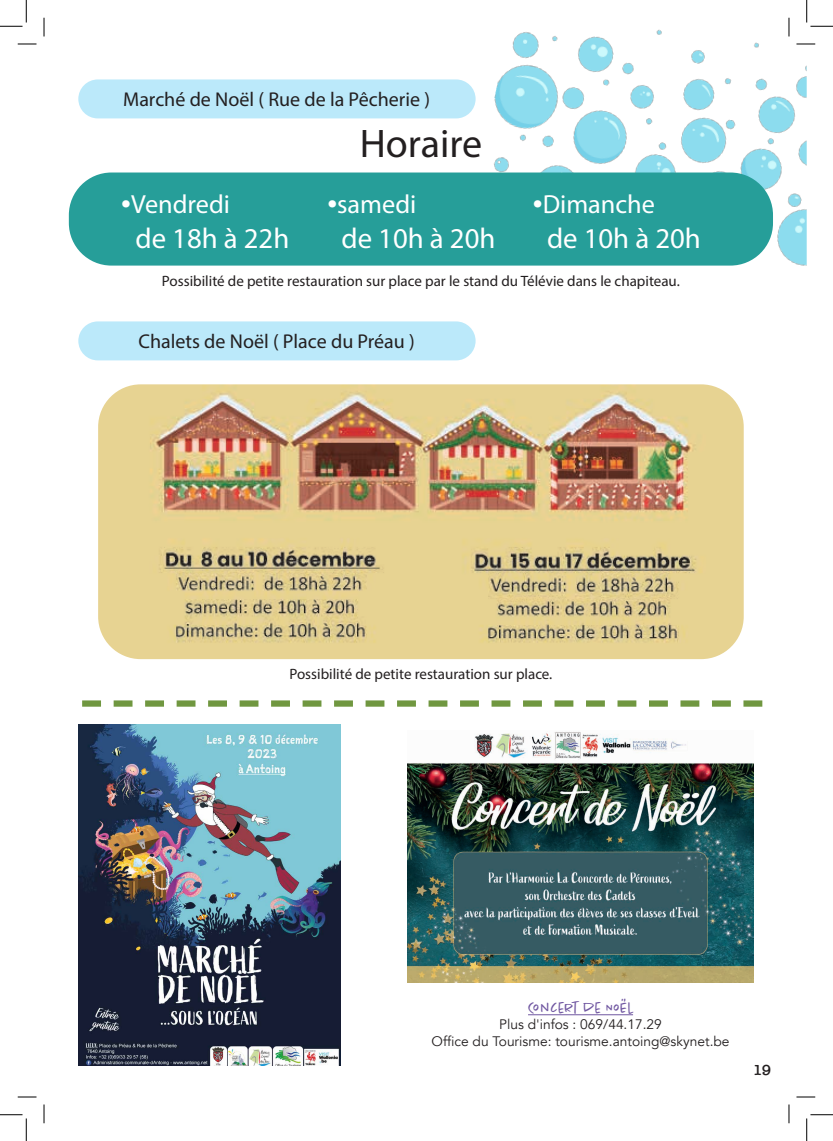
<style>
.page{position:relative;width:833px;height:1141px;background:#fff}
.page>*{position:absolute;margin:0;border:0;box-sizing:border-box;transform-origin:0 0}
.t1{font:40px "Myriad Pro";color:#231f20}
.t2{font:28.75px "Myriad Pro";color:#fff}
.t3{font:26.25px "Myriad Pro";color:#fff}
.t4{font:20px "Myriad Pro";color:#231f20}
.t5{font:15px "Myriad Pro";color:#231f20}
.t6{font:300 15px "Chantal";color:#7057a1}
.t7{font:600 15px "American Typewriter";color:#231f20}
.t8{font:13.75px "Avenir";color:#231f20}
.s1{font-size:35px}
</style>
<div class="page">
<img style="left:470px;top:29px;width:336px;height:237px">
<div style="left:78px;top:79px;width:397px;height:39px;background:#bbe9fa;border-radius:19px"></div>
<div style="left:69px;top:172px;width:703px;height:93px;background:#269e99;border-radius:43px"></div>
<div style="left:78px;top:321px;width:397px;height:39px;background:#bbe9fa;border-radius:19px"></div>
<img style="left:98px;top:384px;width:645px;height:275px">
<img style="left:78px;top:724px;width:262px;height:341px">
<img style="left:407px;top:732px;width:346px;height:250px">
<hr style="left:527px;top:1014px;width:105px;height:1px;background:#7057a1">
<svg style="left:82px;top:700px;width:679px;height:6px"></svg>
<svg style="left:18px;top:43px;width:18px;height:1px"></svg>
<svg style="left:796px;top:42px;width:18px;height:4px"></svg>
<svg style="left:43px;top:18px;width:1px;height:18px"></svg>
<svg style="left:43px;top:1104px;width:1px;height:19px"></svg>
<svg style="left:786px;top:18px;width:4px;height:18px"></svg>
<svg style="left:789px;top:1104px;width:1px;height:19px"></svg>
<svg style="left:18px;top:44px;width:18px;height:1px"></svg>
<svg style="left:796px;top:44px;width:18px;height:1px"></svg>
<svg style="left:18px;top:1096px;width:18px;height:1px"></svg>
<svg style="left:796px;top:1096px;width:18px;height:1px"></svg>
<svg style="left:44px;top:18px;width:1px;height:18px"></svg>
<svg style="left:44px;top:1104px;width:1px;height:19px"></svg>
<svg style="left:788px;top:18px;width:1px;height:18px"></svg>
<svg style="left:788px;top:1104px;width:1px;height:19px"></svg>
<svg style="left:0;top:0;width:27px;height:27px"></svg>
<svg style="left:0;top:1114px;width:27px;height:26px"></svg>
<svg style="left:806px;top:0;width:26px;height:27px"></svg>
<svg style="left:806px;top:1114px;width:26px;height:26px"></svg>
<p class="t4" style="left:123px;top:87px;width:308px">Marché de Noël ( Rue de la Pêcherie )</p>
<p class="t3" style="left:121px;top:188px;width:110px"><span class="s1">•</span>Vendredi</p>
<p class="t2" style="left:135px;top:220px;width:155px">de 18h à 22h</p>
<p class="t1" style="left:359px;top:118px;width:124px">Horaire</p>
<p class="t3" style="left:327px;top:188px;width:90px"><span class="s1">•</span>samedi</p>
<p class="t2" style="left:341px;top:220px;width:155px">de 10h à 20h</p>
<p class="t3" style="left:532px;top:188px;width:124px"><span class="s1">•</span>Dimanche</p>
<p class="t2" style="left:546px;top:220px;width:155px">de 10h à 20h</p>
<p class="t5" style="left:162px;top:271px;width:519px">Possibilité de petite restauration sur place par le stand du Télévie dans le chapiteau.</p>
<p class="t4" style="left:138px;top:329px;width:278px">Chalets de Noël ( Place du Préau )</p>
<p class="t5" style="left:289px;top:665px;width:264px">Possibilité de petite restauration sur place.</p>
<p class="t6" style="left:527px;top:998px;width:106px">CONCERT DE NOËL</p>
<p class="t8" style="left:499px;top:1016px;width:164px">Plus d'infos : 069/44.17.29</p>
<p class="t8" style="left:431px;top:1032px;width:299px">Office du Tourisme: tourisme.antoing@skynet.be</p>
<p class="t7" style="left:752px;top:1058px;width:20px">19</p>
</div>
